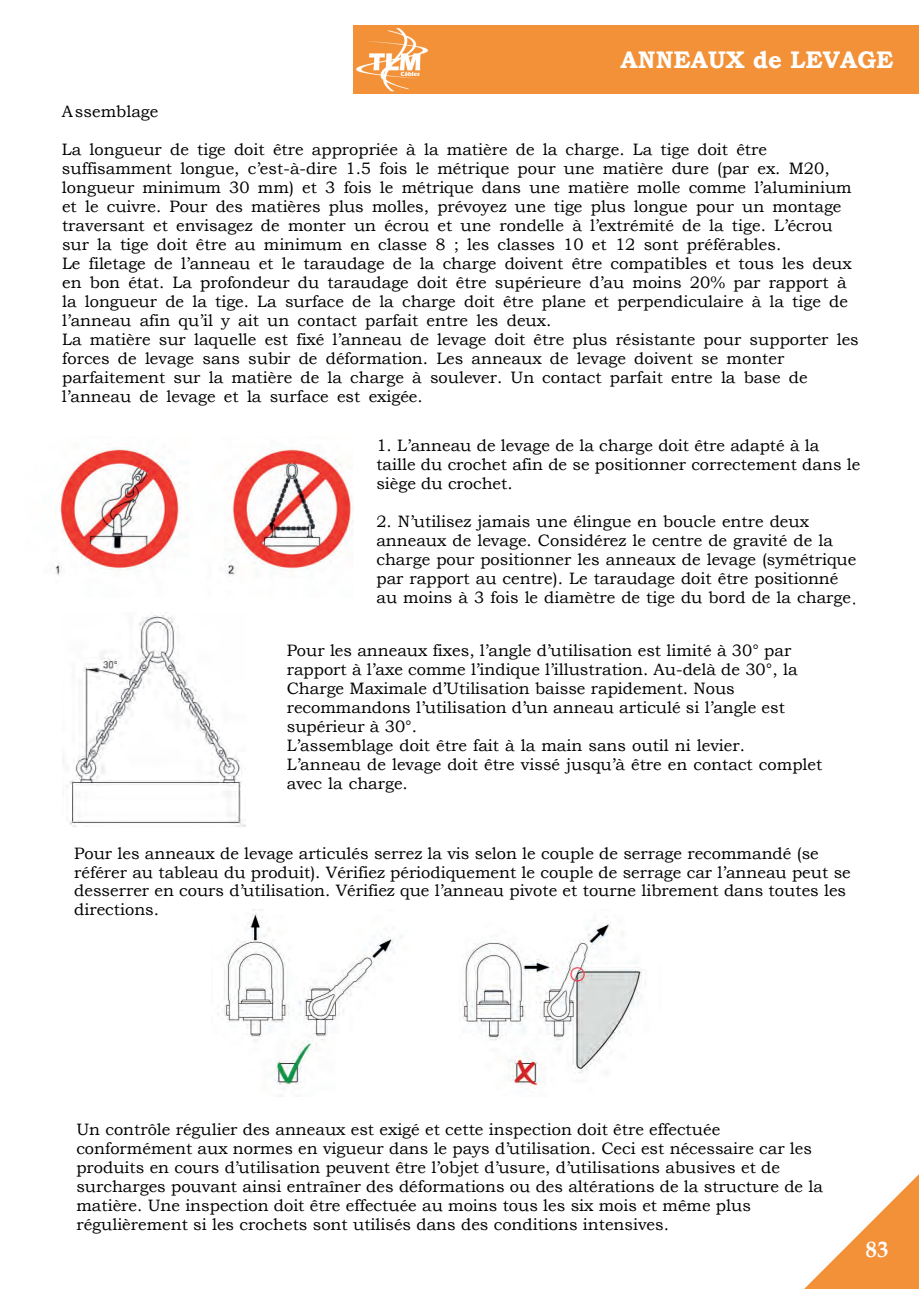
<style>
.page{position:relative;width:919px;height:1289px;background:#fff}
.page>*{position:absolute;margin:0;border:0;box-sizing:border-box;transform-origin:0 0}
.t1{font:700 24px "Bookman Old Style";color:#fff}
.t2{font:700 22.5px "Book Antiqua";color:#fff}
.t3{font:16.5px/19px "Bookman Old Style";color:#000001}
</style>
<div class="page">
<img style="left:55px;top:448px;width:299px;height:128px">
<img style="left:62px;top:612px;width:183px;height:214px">
<img style="left:218px;top:909px;width:428px;height:186px">
<svg style="left:805px;top:1175px;width:113px;height:113px"></svg>
<div style="left:353px;top:26px;width:565px;height:68px;background:#f29138"></div>
<img style="left:356px;top:28px;width:73px;height:63px">
<h1 class="t1" style="left:620px;top:46px;width:274px">ANNEAUX de LEVAGE</h1>
<p class="t3" style="left:62px;top:102px;width:98px">Assemblage</p>
<p class="t3" style="left:62px;top:140px;width:798px">La longueur de tige doit être appropriée à la matière de la charge. La tige doit être suffisamment longue, c’est-à-dire 1.5 fois le métrique pour une matière dure (par ex. M20, longueur minimum 30 mm) et 3 fois le métrique dans une matière molle comme l’aluminium et le cuivre. Pour des matières plus molles, prévoyez une tige plus longue pour un montage traversant et envisagez de monter un écrou et une rondelle à l’extrémité de la tige. L’écrou sur la tige doit être au minimum en classe 8 ; les classes 10 et 12 sont préférables.<br>Le filetage de l’anneau et le taraudage de la charge doivent être compatibles et tous les deux en bon état. La profondeur du taraudage doit être supérieure d’au moins 20% par rapport à la longueur de la tige. La surface de la charge doit être plane et perpendiculaire à la tige de l’anneau afin qu’il y ait un contact parfait entre les deux.<br>La matière sur laquelle est fixé l’anneau de levage doit être plus résistante pour supporter les forces de levage sans subir de déformation. Les anneaux de levage doivent se monter parfaitement sur la matière de la charge à soulever. Un contact parfait entre la base de l’anneau de levage et la surface est exigée.</p>
<p class="t3" style="left:376px;top:436px;width:485px">1. L’anneau de levage de la charge doit être adapté à la taille du crochet afin de se positionner correctement dans le siège du crochet.</p>
<p class="t3" style="left:376px;top:512px;width:481px">2. N’utilisez jamais une élingue en boucle entre deux anneaux de levage. Considérez le centre de gravité de la charge pour positionner les anneaux de levage (symétrique par rapport au centre). Le taraudage doit être positionné au moins à 3 fois le diamètre de tige du bord de la charge</p>
<p class="t3" style="left:287px;top:641px;width:537px">Pour les anneaux fixes, l’angle d’utilisation est limité à 30° par rapport à l’axe comme l’indique l’illustration. Au-delà de 30°, la Charge Maximale d’Utilisation baisse rapidement. Nous recommandons l’utilisation d’un anneau articulé si l’angle est supérieur à 30°.<br>L’assemblage doit être fait à la main sans outil ni levier.<br>L’anneau de levage doit être vissé jusqu’à être en contact complet avec la charge.</p>
<p class="t3" style="left:74px;top:843px;width:778px">Pour les anneaux de levage articulés serrez la vis selon le couple de serrage recommandé (se référer au tableau du produit). Vérifiez périodiquement le couple de serrage car l’anneau peut se desserrer en cours d’utilisation. Vérifiez que l’anneau pivote et tourne librement dans toutes les directions.</p>
<p class="t3" style="left:76px;top:1119px;width:748px">Un contrôle régulier des anneaux est exigé et cette inspection doit être effectuée conformément aux normes en vigueur dans le pays d’utilisation. Ceci est nécessaire car les produits en cours d’utilisation peuvent être l’objet d’usure, d’utilisations abusives et de surcharges pouvant ainsi entraîner des déformations ou des altérations de la structure de la matière. Une inspection doit être effectuée au moins tous les six mois et même plus régulièrement si les crochets sont utilisés dans des conditions intensives.</p>
<h2 class="t2" style="left:865px;top:1235px;width:24px">83</h2>
</div>
